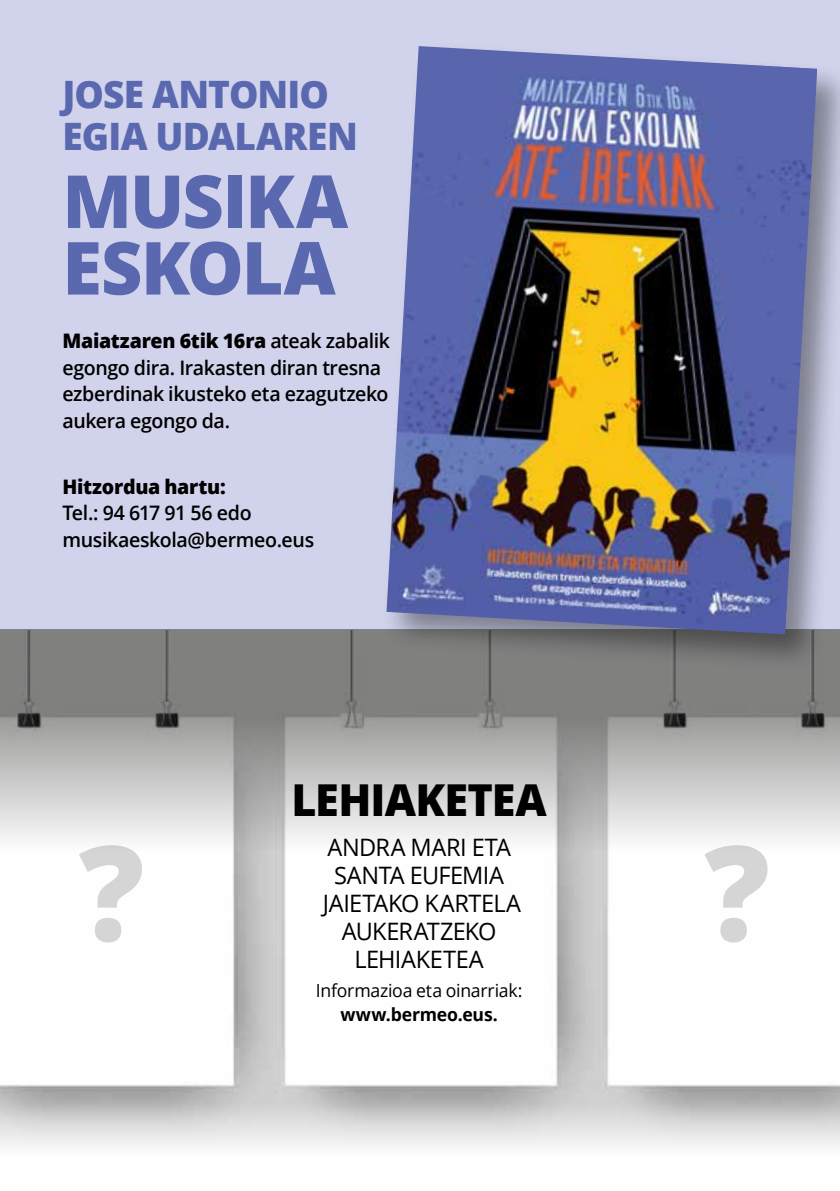
<style>
.page{position:relative;width:840px;height:1191px;background:#fff}
.page>*{position:absolute;margin:0;border:0;box-sizing:border-box;transform-origin:0 0}
.t1{font:800 132px "Open Sans";color:#d6d6d6}
.t2{font:800 73.2px/66.6px "Open Sans";letter-spacing:-.025em;color:#5a68af}
.t3{font:800 44px "Open Sans";letter-spacing:-.015em;color:#000}
.t4{font:800 37.8px/42.2px "Open Sans";letter-spacing:-.025em;color:#5a68af}
.t5{font:24px/28px "Open Sans";letter-spacing:-.015em;color:#000;text-align:center}
.t6{font:600 20px/26.6px "Open Sans";letter-spacing:-.02em;color:#000}
.t7{font:800 20px "Open Sans";letter-spacing:-.015em;color:#000}
.t8{font:18px "Open Sans";letter-spacing:-.015em;color:#000}
.t9{font:700 18px "Open Sans";letter-spacing:-.01em;color:#000}
.s1{font-weight:800}
</style>
<div class="page">
<img style="left:0;top:850px;width:839px;height:296px">
<div style="left:0;top:0;width:839px;height:629px;background:#d1d3ec"></div>
<svg style="left:0;top:629px;width:839px;height:221px;background:#adadad"></svg>
<div style="left:381px;top:41px;width:458px;height:631px;background:#000;opacity:.4"></div>
<img style="left:386px;top:46px;width:430px;height:588px">
<h3 class="t4" style="left:62px;top:71px;width:297px">JOSE ANTONIO<br>EGIA UDALAREN</h3>
<h2 class="t2" style="left:62px;top:164px;width:287px">MUSIKA<br>ESKOLA</h2>
<p class="t6" style="left:62px;top:327px;width:329px"><span class="s1">Maiatzaren 6tik 16ra</span> ateak zabalik egongo dira. Irakasten diran tresna ezberdinak ikusteko eta ezagutzeko aukera egongo da.</p>
<p class="t7" style="left:62px;top:471px;width:165px">Hitzordua hartu:</p>
<p class="t6" style="left:62px;top:499px;width:253px">Tel.: 94 617 91 56 edo musikaeskola@bermeo.eus</p>
<h3 class="t3" style="left:291px;top:767px;width:256px">LEHIAKETEA</h3>
<p class="t5" style="left:322px;top:832px;width:200px">ANDRA MARI ETA<br>SANTA EUFEMIA<br>JAIETAKO KARTELA<br>AUKERATZEKO<br>LEHIAKETEA</p>
<p class="t8" style="left:316px;top:978px;width:208px">Informazioa eta oinarriak:</p>
<p class="t9" style="left:340px;top:1002px;width:159px">www.bermeo.eus.</p>
<h1 class="t1" style="left:79px;top:792px;width:67px">?</h1>
<h1 class="t1" style="left:704px;top:792px;width:67px">?</h1>
</div>
